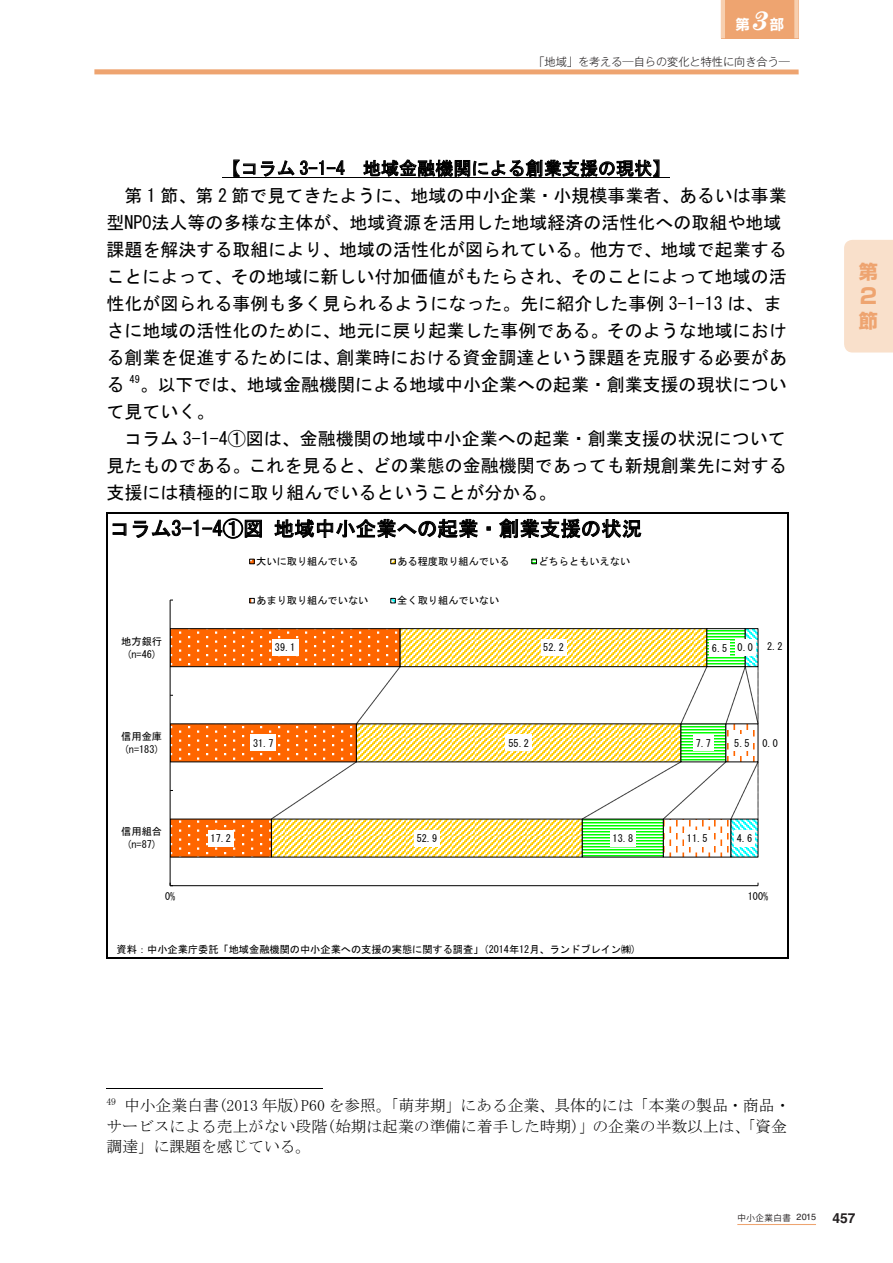
<style>
.page{position:relative;width:893px;height:1263px;background:#fff}
.page>*{position:absolute;margin:0;border:0;box-sizing:border-box;transform-origin:0 0}
.t1{font:700 21.3px "Shin Go Pro";color:#eea470}
.t2{font:20.4px "MS Gothic";letter-spacing:.005em;color:#000}
.t3{font:700 19.2px "Shin Go Pro";color:#eea470}
.t4{font:18px "MS Gothic";color:#000}
.t5{font:15.9px/20.4px "MS Mincho";color:#000}
.t6{font:14.85px "Rodin NTLG Pro B";color:#fff}
.t7{font:700 13.8px "Helvetica LT Std";color:#231f20}
.t8{font:300 11.1px "Gothic MB101 Pro";color:#231f20}
.t9{font:10.2px/13.2px "MS Gothic";color:#000;text-align:center}
.t10{font:8.55px "Koz Go Pro";letter-spacing:.06em;color:#231f20}
.s1{font-family:"Century Std";font-weight:700;font-style:italic;font-size:26.85px}
.s2{font-family:"Helvetica LT Std";font-size:9px}
</style>
<div class="page">
<svg style="left:233px;top:159px;width:112px;height:18px"></svg>
<svg style="left:363px;top:159px;width:296px;height:18px"></svg>
<hr style="left:223px;top:177px;width:447px;height:1px;background:#000">
<svg style="left:171px;top:628px;width:100px;height:230px"></svg>
<svg style="left:271px;top:628px;width:310px;height:230px"></svg>
<svg style="left:581px;top:628px;width:178px;height:230px"></svg>
<hr style="left:170px;top:885px;width:588px;height:1px;background:#000">
<hr style="left:170px;top:600px;width:1px;height:286px;background:#000">
<div style="left:208px;top:830px;width:26px;height:16px;background:#fff"></div>
<div style="left:250px;top:735px;width:26px;height:16px;background:#fff"></div>
<div style="left:272px;top:639px;width:26px;height:17px;background:#fff"></div>
<div style="left:414px;top:830px;width:26px;height:16px;background:#fff"></div>
<div style="left:506px;top:735px;width:26px;height:16px;background:#fff"></div>
<div style="left:541px;top:639px;width:25px;height:17px;background:#fff"></div>
<div style="left:610px;top:830px;width:26px;height:16px;background:#fff"></div>
<div style="left:693px;top:735px;width:21px;height:16px;background:#fff"></div>
<div style="left:709px;top:640px;width:21px;height:16px;background:#fff"></div>
<div style="left:684px;top:830px;width:26px;height:16px;background:#fff"></div>
<div style="left:731px;top:735px;width:21px;height:16px;background:#fff"></div>
<div style="left:735px;top:639px;width:21px;height:17px;background:#fff"></div>
<div style="left:734px;top:830px;width:21px;height:16px;background:#fff"></div>
<svg style="left:249px;top:559px;width:6px;height:5px"></svg>
<svg style="left:390px;top:559px;width:6px;height:5px"></svg>
<svg style="left:531px;top:559px;width:6px;height:5px"></svg>
<svg style="left:249px;top:598px;width:6px;height:5px"></svg>
<svg style="left:390px;top:598px;width:6px;height:5px"></svg>
<svg style="left:113px;top:523px;width:14px;height:13px"></svg>
<svg style="left:133px;top:518px;width:129px;height:21px"></svg>
<svg style="left:274px;top:519px;width:204px;height:20px"></svg>
<svg style="left:487px;top:526px;width:4px;height:4px"></svg>
<svg style="left:499px;top:518px;width:142px;height:21px"></svg>
<hr style="left:108px;top:512px;width:679px;height:1px;background:#000">
<hr style="left:106px;top:513px;width:2px;height:444px;background:#000">
<hr style="left:787px;top:513px;width:2px;height:444px;background:#000">
<hr style="left:108px;top:957px;width:679px;height:2px;background:#000">
<hr style="left:106px;top:1088px;width:216px;height:1px;background:#000">
<hr style="left:737px;top:1224px;width:79px;height:1px;background:#eea470">
<div style="left:721px;top:0;width:78px;height:38px;background:#eea470"></div>
<hr style="left:721px;top:0;width:4px;height:38px;background:#f7cfaf">
<div style="left:794px;top:0;width:5px;height:38px;background:#f7cfaf"></div>
<div style="left:94px;top:69px;width:705px;height:5px;background:#eea470"></div>
<div style="left:844px;top:240px;width:49px;height:112px;background:#f9e0cb"></div>
<p class="t6" style="left:735px;top:15px;width:51px">第<span class="s1">3</span>部</p>
<p class="t8" style="left:533px;top:53px;width:258px">「地域」を考える―自らの変化と特性に向き合う―</p>
<p class="t4" style="left:223px;top:159px;width:449px">【コラム 3-1-4 地域金融機関による創業支援の現状】</p>
<p class="t4" style="left:124px;top:186px;width:664px">第 1 節、第 2 節で見てきたように、地域の中小企業・小規模事業者、あるいは事業</p>
<p class="t4" style="left:106px;top:213px;width:676px">型NPO法人等の多様な主体が、地域資源を活用した地域経済の活性化への取組や地域</p>
<p class="t4" style="left:106px;top:240px;width:682px">課題を解決する取組により、地域の活性化が図られている。他方で、地域で起業する</p>
<p class="t4" style="left:106px;top:267px;width:682px">ことによって、その地域に新しい付加価値がもたらされ、そのことによって地域の活</p>
<p class="t4" style="left:106px;top:294px;width:676px">性化が図られる事例も多く見られるようになった。先に紹介した事例 3-1-13 は、ま</p>
<p class="t4" style="left:106px;top:321px;width:682px">さに地域の活性化のために、地元に戻り起業した事例である。そのような地域におけ</p>
<p class="t4" style="left:106px;top:348px;width:682px">る創業を促進するためには、創業時における資金調達という課題を克服する必要があ</p>
<p class="t4" style="left:106px;top:375px;width:682px">る <sup>49</sup>。以下では、地域金融機関による地域中小企業への起業・創業支援の現状につい</p>
<p class="t4" style="left:106px;top:402px;width:109px">て見ていく。</p>
<p class="t4" style="left:124px;top:429px;width:663px">コラム 3-1-4①図は、金融機関の地域中小企業への起業・創業支援の状況について</p>
<p class="t4" style="left:106px;top:456px;width:682px">見たものである。これを見ると、どの業態の金融機関であっても新規創業先に対する</p>
<p class="t4" style="left:106px;top:483px;width:452px">支援には積極的に取り組んでいるということが分かる。</p>
<p class="t2" style="left:110px;top:518px;width:534px">コラム3-1-4①図地域中小企業への起業・創業支援の状況</p>
<p class="t9" style="left:121px;top:634px;width:42px">地方銀行(n=46)</p>
<p class="t9" style="left:121px;top:730px;width:42px;text-align:left">信用金庫(n=183)</p>
<p class="t9" style="left:121px;top:825px;width:42px">信用組合(n=87)</p>
<p class="t9" style="left:256px;top:555px;width:104px">大いに取り組んでいる</p>
<p class="t9" style="left:397px;top:555px;width:114px">ある程度取り組んでいる</p>
<p class="t9" style="left:538px;top:555px;width:93px">どちらともいえない</p>
<p class="t9" style="left:256px;top:594px;width:114px">あまり取り組んでいない</p>
<p class="t9" style="left:397px;top:594px;width:104px">全く取り組んでいない</p>
<p class="t9" style="left:275px;top:641px;width:22px">39.1</p>
<p class="t9" style="left:543px;top:641px;width:22px">52.2</p>
<p class="t9" style="left:253px;top:736px;width:22px">31.7</p>
<p class="t9" style="left:211px;top:831px;width:22px">17.2</p>
<p class="t9" style="left:417px;top:831px;width:22px">52.9</p>
<p class="t9" style="left:508px;top:736px;width:22px">55.2</p>
<p class="t9" style="left:613px;top:831px;width:22px">13.8</p>
<p class="t9" style="left:712px;top:642px;width:17px">6.5</p>
<p class="t9" style="left:738px;top:641px;width:17px">0.0</p>
<p class="t9" style="left:767px;top:640px;width:17px">2.2</p>
<p class="t9" style="left:696px;top:736px;width:17px">7.7</p>
<p class="t9" style="left:734px;top:736px;width:17px">5.5</p>
<p class="t9" style="left:762px;top:736px;width:17px">0.0</p>
<p class="t9" style="left:687px;top:831px;width:22px">11.5</p>
<p class="t9" style="left:737px;top:831px;width:17px">4.6</p>
<p class="t9" style="left:165px;top:890px;width:12px">0%</p>
<p class="t9" style="left:748px;top:890px;width:22px">100%</p>
<p class="t9" style="left:117px;top:943px;width:521px">資料：中小企業庁委託「地域金融機関の中小企業への支援の実態に関する調査」(2014年12月、ランドブレイン㈱)</p>
<p class="t3" style="left:859px;top:257px;width:20px">第</p>
<p class="t1" style="left:860px;top:279px;width:18px">2</p>
<p class="t3" style="left:859px;top:305px;width:20px">節</p>
<p class="t5" style="left:106px;top:1095px;width:686px"><sup>49</sup> 中小企業白書(2013 年版)P60 を参照。「萌芽期」にある企業、具体的には「本業の製品・商品・サービスによる売上がない段階(始期は起業の準備に着手した時期)」の企業の半数以上は、「資金調達」に課題を感じている。</p>
<p class="t10" style="left:737px;top:1212px;width:80px">中小企業白書 <span class="s2">2015</span></p>
<p class="t7" style="left:832px;top:1209px;width:25px">457</p>
</div>
